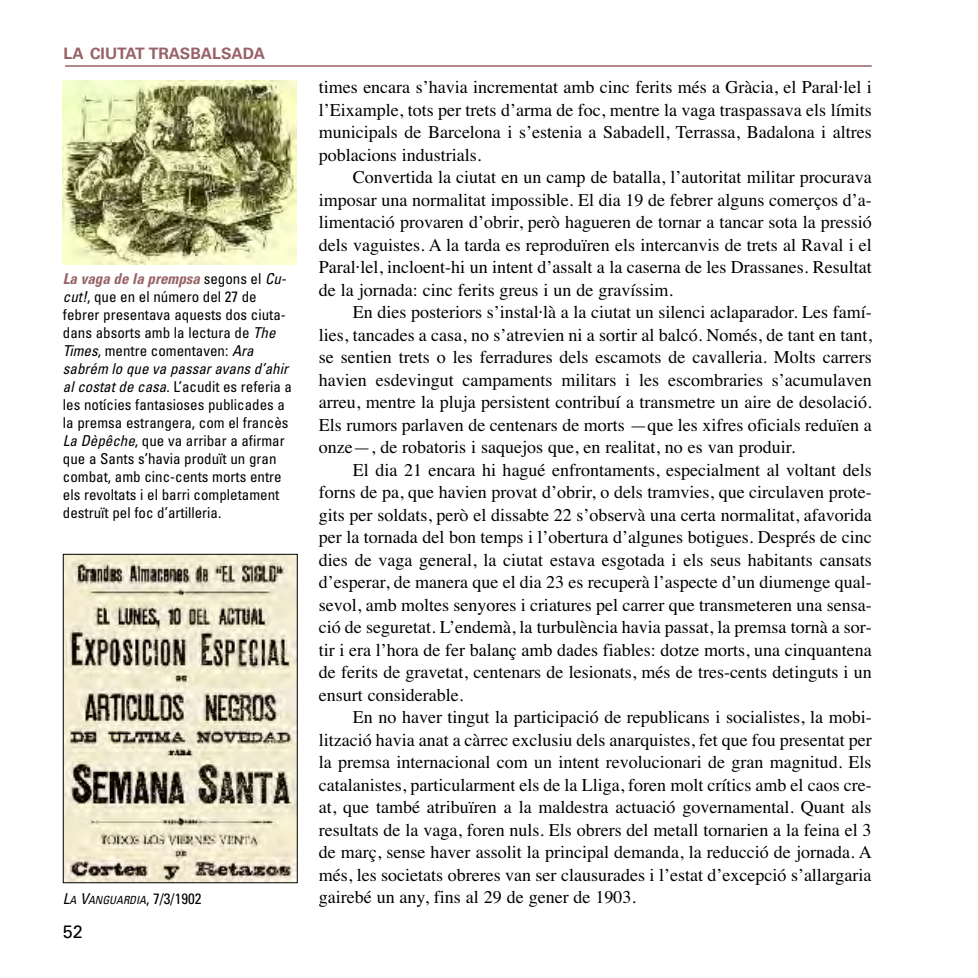
<style>
.page{position:relative;width:978px;height:978px;background:#fff}
.page>*{position:absolute;margin:0;border:0;box-sizing:border-box;transform-origin:0 0}
.t1{font:18px/22.5px "Times";color:#000;text-align:justify}
.t2{font:18px "Univers";color:#000}
.t3{font:700 15.75px "Univers";color:#986367}
.t4{font:condensed 15px/18px "Univers";color:#000}
.t5{font:italic condensed 11.25px "Univers";color:#000}
.s1{font-weight:700;font-style:italic;color:#986367}
.s2{font-style:italic}
.s3{font-size:15px}
.s4{font-style:normal;font-size:15px}
</style>
<div class="page">
<hr style="left:65px;top:65px;width:807px;height:2px;background:#986367">
<img style="left:63px;top:81px;width:234px;height:183px">
<img style="left:65px;top:556px;width:231px;height:325px">
<div style="left:63px;top:554px;width:235px;height:329px;border:1px solid #000"></div>
<p class="t3" style="left:64px;top:47px;width:203px">LA CIUTAT TRASBALSADA</p>
<p class="t4" style="left:63px;top:271px;width:231px"><span class="s1">La vaga de la prempsa</span> segons el <span class="s2">Cu&shy;cut!</span>, que en el número del 27 de febrer presentava aquests dos ciuta&shy;dans absorts amb la lectura de <span class="s2">The Times</span>, mentre comentaven: <span class="s2">Ara sabrém lo que va passar avans d’ahir al costat de casa</span>. L’acudit es referia a les notícies fantasioses publicades a la premsa estrangera, com el francès <span class="s2">La Dèpêche</span>, que va arribar a afirmar que a Sants s’havia produït un gran combat, amb cinc-cents morts entre els revoltats i el barri completament destruït pel foc d’artilleria.</p>
<p class="t5" style="left:63px;top:896px;width:140px"><span class="s3">L</span>A <span class="s3">V</span>ANGUARDIA<span class="s4">, 7/3/1902</span></p>
<p class="t2" style="left:63px;top:925px;width:22px">52</p>
<p class="t1" style="left:319px;top:76px;width:554px">times encara s’havia incrementat amb cinc ferits més a Gràcia, el Paral·lel i l’Eixample, tots per trets d’arma de foc, mentre la vaga traspassava els límits municipals de Barcelona i s’estenia a Sabadell, Terrassa, Badalona i altres poblacions industrials.</p>
<p class="t1" style="left:319px;top:166px;width:554px;text-indent:34px">Convertida la ciutat en un camp de batalla, l’autoritat militar procurava imposar una normalitat impossible. El dia 19 de febrer alguns comerços d’a&shy;limentació provaren d’obrir, però hagueren de tornar a tancar sota la pressió dels vaguistes. A la tarda es reproduïren els intercanvis de trets al Raval i el Paral·lel, incloent-hi un intent d’assalt a la caserna de les Drassanes. Resultat de la jornada: cinc ferits greus i un de gravíssim.</p>
<p class="t1" style="left:319px;top:301px;width:554px;text-indent:34px">En dies posteriors s’instal·là a la ciutat un silenci aclaparador. Les famí&shy;lies, tancades a casa, no s’atrevien ni a sortir al balcó. Només, de tant en tant, se sentien trets o les ferradures dels escamots de cavalleria. Molts carrers havien esdevingut campaments militars i les escombraries s’acumulaven arreu, mentre la pluja persistent contribuí a transmetre un aire de desolació.<br>Els rumors parlaven de centenars de morts —que les xifres oficials reduïen a onze—, de robatoris i saquejos que, en realitat, no es van produir.</p>
<p class="t1" style="left:319px;top:458px;width:554px;text-indent:34px">El dia 21 encara hi hagué enfrontaments, especialment al voltant dels forns de pa, que havien provat d’obrir, o dels tramvies, que circulaven prote&shy;gits per soldats, però el dissabte 22 s’observà una certa normalitat, afavorida per la tornada del bon temps i l’obertura d’algunes botigues. Després de cinc dies de vaga general, la ciutat estava esgotada i els seus habitants cansats d’esperar, de manera que el dia 23 es recuperà l’aspecte d’un diumenge qual&shy;sevol, amb moltes senyores i criatures pel carrer que transmeteren una sensa&shy;ció de seguretat. L’endemà, la turbulència havia passat, la premsa tornà a sor&shy;tir i era l’hora de fer balanç amb dades fiables: dotze morts, una cinquantena de ferits de gravetat, centenars de lesionats, més de tres-cents detinguts i un ensurt considerable.</p>
<p class="t1" style="left:319px;top:706px;width:554px;text-indent:34px">En no haver tingut la participació de republicans i socialistes, la mobi&shy;lització havia anat a càrrec exclusiu dels anarquistes, fet que fou presentat per la premsa internacional com un intent revolucionari de gran magnitud. Els catalanistes, particularment els de la Lliga, foren molt crítics amb el caos cre&shy;at, que també atribuïren a la maldestra actuació governamental. Quant als resultats de la vaga, foren nuls. Els obrers del metall tornarien a la feina el 3 de març, sense haver assolit la principal demanda, la reducció de jornada. A més, les societats obreres van ser clausurades i l’estat d’excepció s’allargaria gairebé un any, fins al 29 de gener de 1903.</p>
</div>
